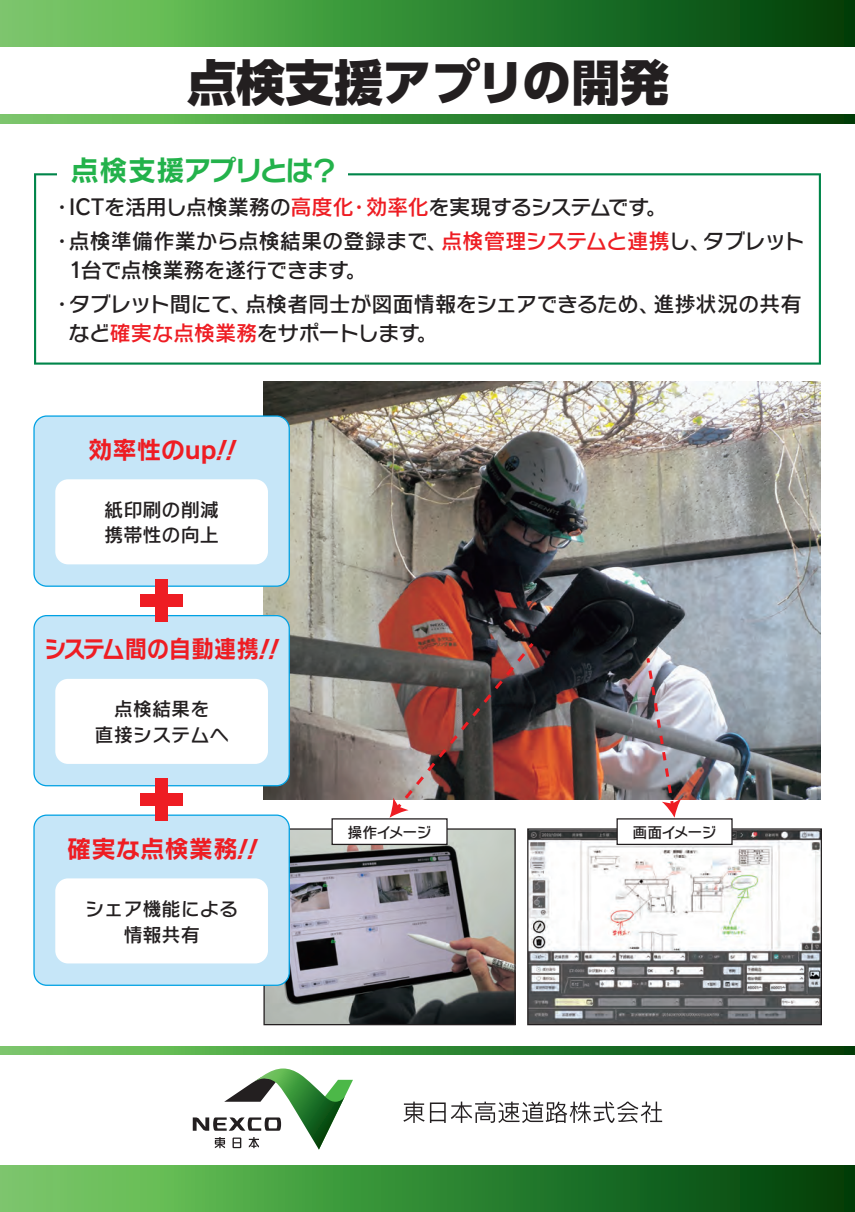
<style>
.page{position:relative;width:855px;height:1212px;background:#fff}
.page>*{position:absolute;margin:0;border:0;box-sizing:border-box;transform-origin:0 0}
.t1{font:800 48.9px "UD Shin Go Pr 6";color:#231f20}
.t2{font:28.5px "Rodin NTLG Pro B";letter-spacing:-.07em;color:#23b24b}
.t3{font:24.45px "Rodin NTLG Pro B";color:#ee1d23}
.t4{font:24.45px "Rodin NTLG Pro B";letter-spacing:-.02em;color:#ee1d23;scale:.92 1}
.t5{font:21.3px/34px "Rodin NTLG Pro DB";letter-spacing:-.025em;color:#231f20}
.t6{font:19.2px/25.5px "Rodin NTLG Pro DB";color:#231f20;text-align:center}
.t7{font:14.85px "Rodin NTLG Pro DB";letter-spacing:-.03em;color:#231f20}
.s1{color:#ee1d23}
</style>
<div class="page">
<svg style="left:0;top:1046px;width:855px;height:8px"></svg>
<div style="left:0;top:1165px;width:855px;height:47px;background:linear-gradient(to right,#79d367,#004006)"></div>
<div style="left:0;top:0;width:855px;height:47px;background:linear-gradient(to right,#79d367,#004006)"></div>
<svg style="left:0;top:115px;width:855px;height:8px"></svg>
<svg style="left:193px;top:1068px;width:160px;height:81px"></svg>
<svg style="left:403px;top:1101px;width:21px;height:22px"></svg>
<svg style="left:430px;top:1101px;width:232px;height:22px"></svg>
<img style="left:263px;top:381px;width:558px;height:418px">
<img style="left:529px;top:830px;width:291px;height:193px">
<div style="left:527px;top:828px;width:295px;height:197px;border:1px solid #231f20"></div>
<img style="left:265px;top:830px;width:248px;height:193px">
<div style="left:263px;top:828px;width:252px;height:197px;border:1px solid #231f20"></div>
<img style="left:644px;top:655px;width:37px;height:163px">
<svg style="left:389px;top:640px;width:147px;height:178px"></svg>
<div style="left:34px;top:416px;width:255px;height:170px;background:#c6e6f8;border-radius:13px"></div>
<div style="left:33px;top:415px;width:257px;height:172px;border:1px solid #00a1e3;border-radius:13px"></div>
<svg style="left:34px;top:173px;width:787px;height:192px"></svg>
<div style="left:58px;top:169px;width:290px;height:10px;background:#fff"></div>
<div style="left:55px;top:479px;width:213px;height:85px;background:#fff;border-radius:13px"></div>
<div style="left:34px;top:616px;width:255px;height:170px;background:#c6e6f8;border-radius:13px"></div>
<div style="left:33px;top:615px;width:257px;height:171px;border:1px solid #00a1e3;border-radius:13px"></div>
<div style="left:55px;top:679px;width:213px;height:85px;background:#fff;border-radius:13px"></div>
<div style="left:34px;top:815px;width:255px;height:170px;background:#c6e6f8;border-radius:13px"></div>
<div style="left:33px;top:814px;width:257px;height:172px;border:1px solid #00a1e3;border-radius:13px"></div>
<div style="left:55px;top:878px;width:213px;height:85px;background:#fff;border-radius:13px"></div>
<div style="left:155px;top:579px;width:13px;height:43px;background:#ee1d23"></div>
<div style="left:140px;top:594px;width:43px;height:13px;background:#ee1d23"></div>
<div style="left:155px;top:779px;width:13px;height:42px;background:#ee1d23"></div>
<div style="left:140px;top:793px;width:43px;height:13px;background:#ee1d23"></div>
<div style="left:616px;top:818px;width:116px;height:27px;background:#fff;border:1px solid #231f20"></div>
<div style="left:331px;top:818px;width:116px;height:27px;background:#fff;border:1px solid #231f20"></div>
<h1 class="t1" style="left:187px;top:42px;width:483px">点検支援アプリの開発</h1>
<h2 class="t2" style="left:71px;top:151px;width:270px">点検支援アプリとは？</h2>
<p class="t5" style="left:51px;top:189px;width:755px">・ICTを活用し点検業務の<span class="s1">高度化・効率化</span>を実現するシステムです。<br>・点検準備作業から点検結果の登録まで、<span class="s1">点検管理システムと連携</span>し、タブレット</p>
<p class="t5" style="left:51px;top:252px;width:752px;text-indent:17px">1台で点検業務を遂行できます。<br>・タブレット間にて、点検者同士が図面情報をシェアできるため、進捗状況の共有</p>
<p class="t5" style="left:68px;top:315px;width:371px">など<span class="s1">確実な点検業務</span>をサポートします。</p>
<p class="t3" style="left:88px;top:433px;width:156px">効率性のup！！</p>
<p class="t6" style="left:104px;top:496px;width:116px;text-align:left">紙印刷の削減携帯性の向上</p>
<p class="t4" style="left:44px;top:633px;width:264px">システム間の自動連携！！</p>
<p class="t6" style="left:95px;top:696px;width:135px">点検結果を<br>直接システムへ</p>
<p class="t3" style="left:67px;top:832px;width:198px">確実な点検業務！！</p>
<p class="t6" style="left:85px;top:895px;width:155px">シェア機能による情報共有</p>
<p class="t7" style="left:347px;top:822px;width:86px">操作イメージ</p>
<p class="t7" style="left:632px;top:822px;width:86px">画面イメージ</p>
</div>
